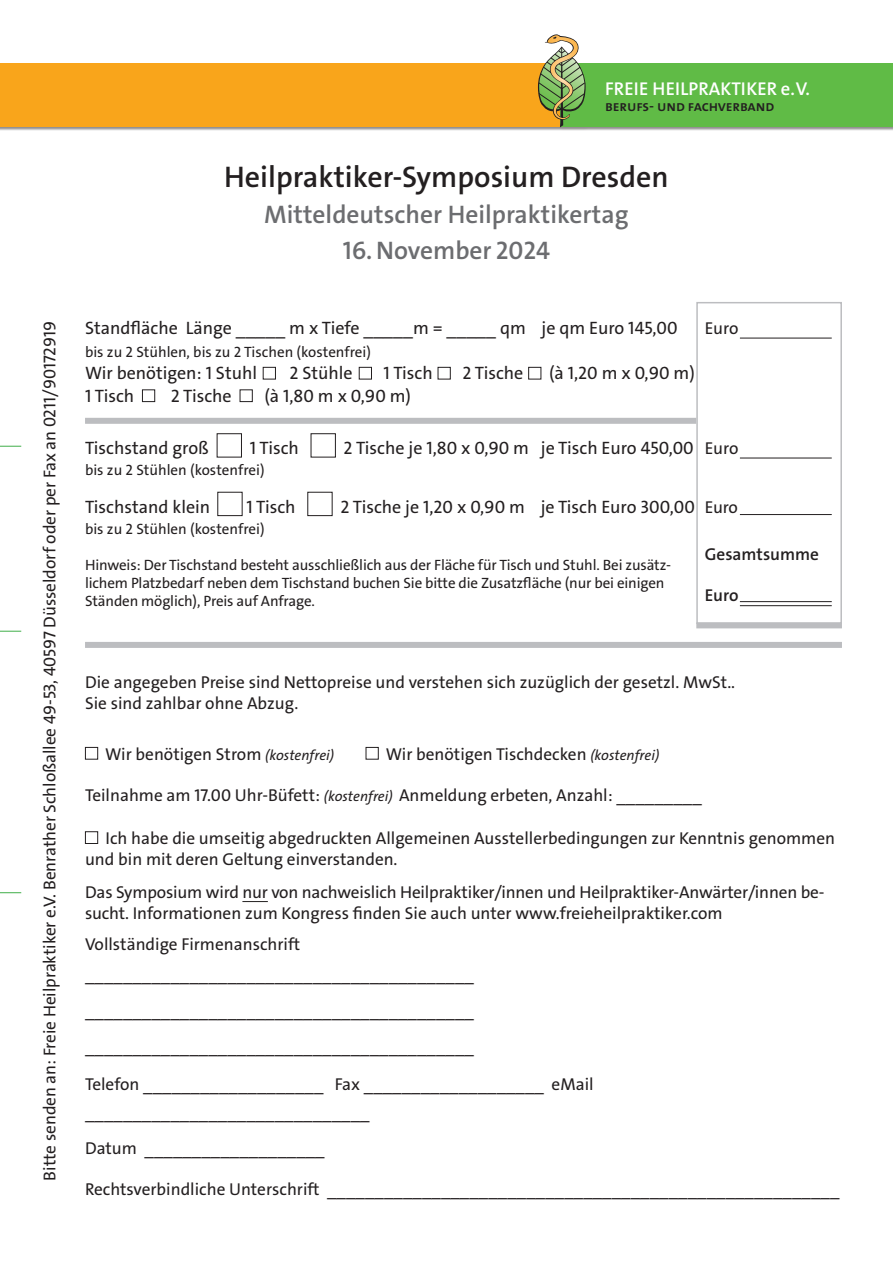
<style>
.page{position:relative;width:893px;height:1263px;background:#fff}
.page>*{position:absolute;margin:0;border:0;box-sizing:border-box;transform-origin:0 0}
.t1{font:30px "The Sans LP6 Se Bld";color:#231f20}
.t2{font:25.5px "The Sans LP6 Se Bld";color:#6c6d70}
.t3{font:18.6px "The Sans LP6 Se Bld";letter-spacing:.005em;color:#fff}
.t4{font:18px "The Sans LP5 Plain";color:#231f20}
.t5{font:17.25px/21.6px "The Sans LP5 Plain";color:#231f20}
.t6{font:17.25px "The Sans LP6 Se Bld";color:#231f20}
.t7{font:15px/18px "The Sans LP5 Plain";letter-spacing:-.01em;color:#231f20}
.t8{font:15px "The Sans LP6 Se Bld";letter-spacing:-.01em;color:#231f20}
.s1{font-family:"The Sans LP5 Plain IT";font-size:14.4px}
</style>
<div class="page">
<div style="left:0;top:64px;width:893px;height:67px;background:#231f20;opacity:.5"></div>
<div style="left:0;top:64px;width:585px;height:63px;background:#f9a51b"></div>
<div style="left:561px;top:64px;width:332px;height:63px;background:#60bb46"></div>
<svg style="left:0;top:446px;width:21px;height:1px"></svg>
<svg style="left:0;top:631px;width:21px;height:1px"></svg>
<svg style="left:0;top:892px;width:21px;height:1px"></svg>
<img style="left:538px;top:34px;width:48px;height:93px">
<div style="left:263px;top:367px;width:13px;height:12px;border:1px solid #231f20"></div>
<div style="left:359px;top:367px;width:13px;height:12px;border:1px solid #231f20"></div>
<div style="left:438px;top:367px;width:13px;height:12px;border:1px solid #231f20"></div>
<div style="left:528px;top:367px;width:13px;height:12px;border:1px solid #231f20"></div>
<div style="left:142px;top:389px;width:13px;height:13px;border:1px solid #231f20"></div>
<div style="left:240px;top:389px;width:13px;height:13px;border:1px solid #231f20"></div>
<div style="left:217px;top:433px;width:25px;height:24px;border:1px solid #231f20"></div>
<div style="left:311px;top:433px;width:25px;height:24px;border:1px solid #231f20"></div>
<div style="left:217px;top:492px;width:26px;height:24px;border:1px solid #231f20"></div>
<div style="left:307px;top:492px;width:26px;height:24px;border:1px solid #231f20"></div>
<svg style="left:242px;top:901px;width:26px;height:1px"></svg>
<div style="left:85px;top:747px;width:13px;height:12px;border:1px solid #231f20"></div>
<div style="left:366px;top:747px;width:13px;height:12px;border:1px solid #231f20"></div>
<div style="left:85px;top:831px;width:13px;height:13px;border:1px solid #231f20"></div>
<div style="left:696px;top:302px;width:146px;height:322px;border:2px solid #bcbdc0"></div>
<div style="left:85px;top:642px;width:757px;height:6px;background:#bcbdc0"></div>
<div style="left:85px;top:418px;width:611px;height:6px;background:#bcbdc0"></div>
<div style="left:696px;top:622px;width:146px;height:6px;background:#bcbdc0"></div>
<hr style="left:740px;top:338px;width:92px;height:1px;background:#231f20">
<hr style="left:740px;top:514px;width:92px;height:1px;background:#231f20">
<hr style="left:740px;top:458px;width:92px;height:1px;background:#231f20">
<hr style="left:740px;top:601px;width:92px;height:1px;background:#231f20">
<hr style="left:740px;top:605px;width:92px;height:1px;background:#231f20">
<p class="t5" style="left:39px;top:1180px;width:861px;rotate:-90deg">Bitte senden an: Freie Heilpraktiker e.V. Benrather Schloßallee 49-53, 40597 Düsseldorf oder per Fax an 0211/90172919</p>
<p class="t3" style="left:605px;top:77px;width:206px">FREIE HEILPRAKTIKER e.V.</p>
<p class="t8" style="left:605px;top:96px;width:171px">berufs- und fachverband</p>
<h1 class="t1" style="left:224px;top:157px;width:446px">Heilpraktiker-Symposium Dresden</h1>
<h2 class="t2" style="left:264px;top:198px;width:366px">Mitteldeutscher Heilpraktikertag</h2>
<h2 class="t2" style="left:343px;top:234px;width:209px">16. November 2024</h2>
<p class="t4" style="left:85px;top:317px;width:594px">Standfläche Länge _____ m x Tiefe _____m = _____ qm je qm Euro 145,00</p>
<p class="t7" style="left:85px;top:343px;width:287px">bis zu 2 Stühlen, bis zu 2 Tischen (kostenfrei)</p>
<p class="t4" style="left:85px;top:362px;width:174px">Wir benötigen: 1 Stuhl</p>
<p class="t4" style="left:289px;top:362px;width:65px">2 Stühle</p>
<p class="t4" style="left:384px;top:362px;width:51px">1 Tisch</p>
<p class="t4" style="left:462px;top:362px;width:63px">2 Tische</p>
<p class="t4" style="left:549px;top:362px;width:147px">(à 1,20 m x 0,90 m)</p>
<p class="t4" style="left:85px;top:384px;width:51px">1 Tisch</p>
<p class="t4" style="left:171px;top:384px;width:63px">2 Tische</p>
<p class="t4" style="left:264px;top:384px;width:148px">(à 1,80 m x 0,90 m)</p>
<p class="t4" style="left:85px;top:437px;width:125px">Tischstand groß</p>
<p class="t4" style="left:250px;top:437px;width:51px">1 Tisch</p>
<p class="t4" style="left:344px;top:437px;width:352px">2 Tische je 1,80 x 0,90 m je Tisch Euro 450,00</p>
<p class="t7" style="left:85px;top:461px;width:181px">bis zu 2 Stühlen (kostenfrei)</p>
<p class="t4" style="left:85px;top:495px;width:127px">Tischstand klein</p>
<p class="t4" style="left:246px;top:495px;width:51px">1 Tisch</p>
<p class="t4" style="left:340px;top:495px;width:356px">2 Tische je 1,20 x 0,90 m je Tisch Euro 300,00</p>
<p class="t7" style="left:85px;top:520px;width:181px">bis zu 2 Stühlen (kostenfrei)</p>
<p class="t7" style="left:85px;top:556px;width:587px">Hinweis: Der Tischstand besteht ausschließlich aus der Fläche für Tisch und Stuhl. Bei zusätz&shy;lichem Platzbedarf neben dem Tischstand buchen Sie bitte die Zusatzfläche (nur bei einigen<br>Ständen möglich), Preis auf Anfrage.</p>
<p class="t5" style="left:705px;top:318px;width:35px">Euro</p>
<p class="t5" style="left:705px;top:437px;width:35px">Euro</p>
<p class="t5" style="left:705px;top:496px;width:35px">Euro</p>
<p class="t6" style="left:705px;top:543px;width:116px">Gesamtsumme</p>
<p class="t6" style="left:705px;top:584px;width:35px">Euro</p>
<p class="t5" style="left:85px;top:671px;width:652px">Die angegeben Preise sind Nettopreise und verstehen sich zuzüglich der gesetzl. MwSt..<br>Sie sind zahlbar ohne Abzug.</p>
<p class="t5" style="left:105px;top:743px;width:230px">Wir benötigen Strom <span class="s1">(kostenfrei)</span></p>
<p class="t5" style="left:386px;top:743px;width:275px">Wir benötigen Tischdecken <span class="s1">(kostenfrei)</span></p>
<p class="t5" style="left:85px;top:784px;width:618px">Teilnahme am 17.00 Uhr-Büfett: <span class="s1">(kostenfrei)</span> Anmeldung erbeten, Anzahl: _________</p>
<p class="t5" style="left:85px;top:827px;width:752px;text-indent:21px">Ich habe die umseitig abgedruckten Allgemeinen Ausstellerbedingungen zur Kenntnis genommen und bin mit deren Geltung einverstanden.</p>
<p class="t5" style="left:85px;top:881px;width:741px">Das Symposium wird nur von nachweislich Heilpraktiker/innen und Heilpraktiker-Anwärter/innen be&shy;sucht. Informationen zum Kongress finden Sie auch unter www.freieheilpraktiker.com</p>
<p class="t5" style="left:85px;top:930px;width:390px;line-height:30px">Vollständige Firmenanschrift _________________________________________</p>
<p class="t5" style="left:85px;top:992px;width:510px;line-height:36.8px">_________________________________________ _________________________________________<br>Telefon ___________________ Fax ___________________ eMail</p>
<p class="t5" style="left:85px;top:1095px;width:286px;line-height:36px">______________________________<br>Datum ___________________</p>
<p class="t5" style="left:85px;top:1178px;width:756px">Rechtsverbindliche Unterschrift ______________________________________________________</p>
</div>
